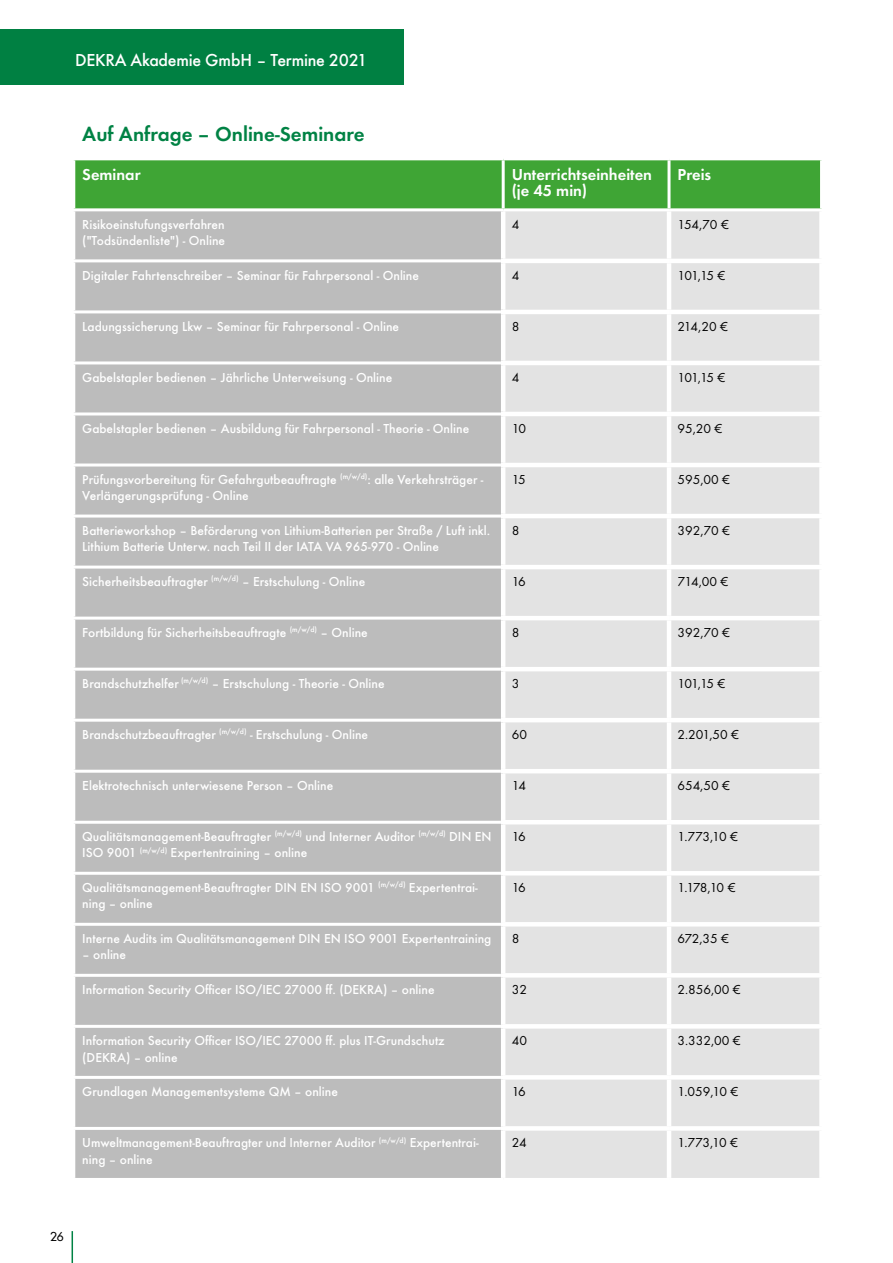
<style>
.page{position:relative;width:893px;height:1263px;background:#fff}
.page>*{position:absolute;margin:0;border:0;box-sizing:border-box;transform-origin:0 0}
.t1{font:21px "Futura TOT Dem";color:#008244}
.t2{font:500 18px "Futura TOT";letter-spacing:-.015em;color:#fff}
.t3{font:16.5px/16.5px "Futura TOT Dem";color:#fff}
.t4{font:500 13.5px/16.5px "Futura TOT";color:#fff}
.t5{font:13.5px "Futura TOT Boo";letter-spacing:-.015em;color:#000}
.t6{font:500 12px "Futura Com";color:#000}
</style>
<div class="page">
<hr style="left:72px;top:1231px;width:1px;height:32px;background:#008244">
<div style="left:0;top:30px;width:404px;height:55px;background:#008042"></div>
<div style="left:75px;top:160px;width:745px;height:48px;background:#3fa535"></div>
<div style="left:75px;top:211px;width:426px;height:967px;background:#bcbcbc"></div>
<div style="left:505px;top:211px;width:314px;height:967px;background:#e3e3e3"></div>
<hr style="left:667px;top:160px;width:3px;height:48px;background:#fff">
<hr style="left:667px;top:211px;width:4px;height:48px;background:#fff">
<hr style="left:667px;top:263px;width:4px;height:47px;background:#fff">
<hr style="left:667px;top:314px;width:4px;height:47px;background:#fff">
<hr style="left:667px;top:365px;width:4px;height:47px;background:#fff">
<hr style="left:667px;top:416px;width:4px;height:47px;background:#fff">
<hr style="left:667px;top:467px;width:4px;height:47px;background:#fff">
<hr style="left:667px;top:518px;width:4px;height:47px;background:#fff">
<hr style="left:667px;top:569px;width:4px;height:47px;background:#fff">
<hr style="left:667px;top:620px;width:4px;height:47px;background:#fff">
<hr style="left:667px;top:671px;width:4px;height:47px;background:#fff">
<hr style="left:667px;top:722px;width:4px;height:47px;background:#fff">
<hr style="left:667px;top:773px;width:4px;height:47px;background:#fff">
<hr style="left:667px;top:824px;width:4px;height:47px;background:#fff">
<hr style="left:667px;top:875px;width:4px;height:47px;background:#fff">
<hr style="left:667px;top:926px;width:4px;height:47px;background:#fff">
<hr style="left:667px;top:977px;width:4px;height:47px;background:#fff">
<hr style="left:667px;top:1028px;width:4px;height:47px;background:#fff">
<hr style="left:667px;top:1079px;width:4px;height:47px;background:#fff">
<hr style="left:667px;top:1131px;width:4px;height:47px;background:#fff">
<hr style="left:501px;top:616px;width:168px;height:4px;background:#fff">
<hr style="left:669px;top:616px;width:155px;height:4px;background:#fff">
<hr style="left:502px;top:160px;width:3px;height:48px;background:#fff">
<hr style="left:72px;top:310px;width:429px;height:3px;background:#fff">
<hr style="left:72px;top:361px;width:429px;height:3px;background:#fff">
<hr style="left:72px;top:412px;width:429px;height:3px;background:#fff">
<hr style="left:72px;top:463px;width:429px;height:3px;background:#fff">
<hr style="left:72px;top:514px;width:429px;height:3px;background:#fff">
<hr style="left:72px;top:566px;width:429px;height:3px;background:#fff">
<hr style="left:72px;top:617px;width:429px;height:3px;background:#fff">
<hr style="left:72px;top:668px;width:429px;height:3px;background:#fff">
<hr style="left:72px;top:719px;width:429px;height:3px;background:#fff">
<hr style="left:72px;top:770px;width:429px;height:3px;background:#fff">
<hr style="left:72px;top:821px;width:429px;height:3px;background:#fff">
<hr style="left:72px;top:872px;width:429px;height:3px;background:#fff">
<hr style="left:72px;top:923px;width:429px;height:3px;background:#fff">
<hr style="left:72px;top:974px;width:429px;height:3px;background:#fff">
<hr style="left:72px;top:1025px;width:429px;height:3px;background:#fff">
<hr style="left:72px;top:1076px;width:429px;height:3px;background:#fff">
<hr style="left:72px;top:1127px;width:429px;height:3px;background:#fff">
<hr style="left:501px;top:310px;width:168px;height:4px;background:#fff">
<hr style="left:669px;top:310px;width:155px;height:4px;background:#fff">
<hr style="left:501px;top:361px;width:168px;height:4px;background:#fff">
<hr style="left:669px;top:361px;width:155px;height:4px;background:#fff">
<hr style="left:501px;top:412px;width:168px;height:4px;background:#fff">
<hr style="left:669px;top:412px;width:155px;height:4px;background:#fff">
<hr style="left:501px;top:463px;width:168px;height:4px;background:#fff">
<hr style="left:669px;top:463px;width:155px;height:4px;background:#fff">
<hr style="left:501px;top:514px;width:168px;height:4px;background:#fff">
<hr style="left:669px;top:514px;width:155px;height:4px;background:#fff">
<hr style="left:501px;top:565px;width:168px;height:4px;background:#fff">
<hr style="left:669px;top:565px;width:155px;height:4px;background:#fff">
<hr style="left:501px;top:667px;width:168px;height:4px;background:#fff">
<hr style="left:669px;top:667px;width:155px;height:4px;background:#fff">
<hr style="left:501px;top:718px;width:168px;height:4px;background:#fff">
<hr style="left:669px;top:718px;width:155px;height:4px;background:#fff">
<hr style="left:501px;top:769px;width:168px;height:4px;background:#fff">
<hr style="left:669px;top:769px;width:155px;height:4px;background:#fff">
<hr style="left:501px;top:820px;width:168px;height:4px;background:#fff">
<hr style="left:669px;top:820px;width:155px;height:4px;background:#fff">
<hr style="left:501px;top:871px;width:168px;height:4px;background:#fff">
<hr style="left:669px;top:871px;width:155px;height:4px;background:#fff">
<hr style="left:501px;top:922px;width:168px;height:4px;background:#fff">
<hr style="left:669px;top:922px;width:155px;height:4px;background:#fff">
<hr style="left:501px;top:973px;width:168px;height:4px;background:#fff">
<hr style="left:669px;top:973px;width:155px;height:4px;background:#fff">
<hr style="left:501px;top:1024px;width:168px;height:4px;background:#fff">
<hr style="left:669px;top:1024px;width:155px;height:4px;background:#fff">
<hr style="left:501px;top:1075px;width:168px;height:4px;background:#fff">
<hr style="left:669px;top:1075px;width:155px;height:4px;background:#fff">
<div style="left:501px;top:1126px;width:168px;height:5px;background:#fff"></div>
<div style="left:669px;top:1126px;width:155px;height:5px;background:#fff"></div>
<hr style="left:501px;top:259px;width:168px;height:4px;background:#fff">
<hr style="left:669px;top:259px;width:155px;height:4px;background:#fff">
<hr style="left:72px;top:259px;width:429px;height:3px;background:#fff">
<h2 class="t2" style="left:75px;top:50px;width:294px">DEKRA Akademie GmbH – Termine 2021</h2>
<h1 class="t1" style="left:82px;top:122px;width:284px">Auf Anfrage – Online-Seminare</h1>
<p class="t3" style="left:82px;top:166px;width:60px">Seminar</p>
<p class="t3" style="left:512px;top:166px;width:142px">Unterrichtseinheiten (je 45 min)</p>
<p class="t3" style="left:677px;top:166px;width:35px">Preis</p>
<p class="t4" style="left:82px;top:216px;width:144px">Risikoeinstufungsverfahren ("Todsündenliste") - Online</p>
<p class="t5" style="left:512px;top:216px;width:9px">4</p>
<p class="t5" style="left:677px;top:216px;width:53px">154,70 €</p>
<p class="t4" style="left:82px;top:267px;width:338px">Digitaler Fahrtenschreiber – Seminar für Fahrpersonal - Online</p>
<p class="t5" style="left:512px;top:267px;width:9px">4</p>
<p class="t5" style="left:677px;top:267px;width:49px">101,15 €</p>
<p class="t4" style="left:82px;top:318px;width:318px">Ladungssicherung Lkw – Seminar für Fahrpersonal - Online</p>
<p class="t5" style="left:512px;top:318px;width:9px">8</p>
<p class="t5" style="left:677px;top:318px;width:52px">214,20 €</p>
<p class="t4" style="left:82px;top:369px;width:311px">Gabelstapler bedienen – Jährliche Unterweisung - Online</p>
<p class="t5" style="left:512px;top:369px;width:9px">4</p>
<p class="t5" style="left:677px;top:369px;width:49px">101,15 €</p>
<p class="t4" style="left:82px;top:420px;width:388px">Gabelstapler bedienen – Ausbildung für Fahrpersonal - Theorie - Online</p>
<p class="t5" style="left:512px;top:420px;width:16px">10</p>
<p class="t5" style="left:677px;top:420px;width:46px">95,20 €</p>
<p class="t4" style="left:82px;top:471px;width:403px">Prüfungsvorbereitung für Gefahrgutbeauftragte <sup>(m/w/d)</sup>: alle Verkehrsträger -<br>Verlängerungsprüfung - Online</p>
<p class="t5" style="left:512px;top:471px;width:16px">15</p>
<p class="t5" style="left:677px;top:471px;width:54px">595,00 €</p>
<p class="t4" style="left:82px;top:522px;width:409px">Batterieworkshop – Beförderung von Lithium-Batterien per Straße / Luft inkl.<br>Lithium Batterie Unterw. nach Teil II der IATA VA 965-970 - Online</p>
<p class="t5" style="left:512px;top:522px;width:9px">8</p>
<p class="t5" style="left:677px;top:522px;width:54px">392,70 €</p>
<p class="t4" style="left:82px;top:573px;width:284px">Sicherheitsbeauftragter <sup>(m/w/d)</sup> – Erstschulung - Online</p>
<p class="t5" style="left:512px;top:573px;width:16px">16</p>
<p class="t5" style="left:677px;top:573px;width:52px">714,00 €</p>
<p class="t4" style="left:82px;top:624px;width:287px">Fortbildung für Sicherheitsbeauftragte <sup>(m/w/d)</sup> – Online</p>
<p class="t5" style="left:512px;top:624px;width:9px">8</p>
<p class="t5" style="left:677px;top:624px;width:54px">392,70 €</p>
<p class="t4" style="left:82px;top:675px;width:304px">Brandschutzhelfer <sup>(m/w/d)</sup> – Erstschulung - Theorie - Online</p>
<p class="t5" style="left:512px;top:675px;width:9px">3</p>
<p class="t5" style="left:677px;top:675px;width:49px">101,15 €</p>
<p class="t4" style="left:82px;top:726px;width:287px">Brandschutzbeauftragter <sup>(m/w/d)</sup> - Erstschulung - Online</p>
<p class="t5" style="left:512px;top:726px;width:17px">60</p>
<p class="t5" style="left:677px;top:726px;width:63px">2.201,50 €</p>
<p class="t4" style="left:82px;top:777px;width:253px">Elektrotechnisch unterwiesene Person – Online</p>
<p class="t5" style="left:512px;top:777px;width:16px">14</p>
<p class="t5" style="left:677px;top:777px;width:54px">654,50 €</p>
<p class="t4" style="left:82px;top:828px;width:411px">Qualitätsmanagement-Beauftragter <sup>(m/w/d)</sup> und Interner Auditor <sup>(m/w/d)</sup> DIN EN<br>ISO 9001 <sup>(m/w/d)</sup> Expertentraining – online</p>
<p class="t5" style="left:512px;top:828px;width:16px">16</p>
<p class="t5" style="left:677px;top:828px;width:62px">1.773,10 €</p>
<p class="t4" style="left:82px;top:879px;width:397px">Qualitätsmanagement-Beauftragter DIN EN ISO 9001 <sup>(m/w/d)</sup> Expertentrai&shy;ning – online</p>
<p class="t5" style="left:512px;top:879px;width:16px">16</p>
<p class="t5" style="left:677px;top:879px;width:59px">1.178,10 €</p>
<p class="t4" style="left:82px;top:930px;width:411px">Interne Audits im Qualitätsmanagement DIN EN ISO 9001 Expertentraining</p>
<p class="t4" style="left:82px;top:947px;width:45px">– online</p>
<p class="t5" style="left:512px;top:930px;width:9px">8</p>
<p class="t5" style="left:677px;top:930px;width:53px">672,35 €</p>
<p class="t4" style="left:82px;top:981px;width:354px">Information Security Officer ISO/IEC 27000 ff. (DEKRA) – online</p>
<p class="t5" style="left:512px;top:981px;width:17px">32</p>
<p class="t5" style="left:677px;top:981px;width:65px">2.856,00 €</p>
<p class="t4" style="left:82px;top:1032px;width:364px">Information Security Officer ISO/IEC 27000 ff. plus IT-Grundschutz (DEKRA) – online</p>
<p class="t5" style="left:512px;top:1032px;width:17px">40</p>
<p class="t5" style="left:677px;top:1032px;width:65px">3.332,00 €</p>
<p class="t4" style="left:82px;top:1083px;width:257px">Grundlagen Managementsysteme QM – online</p>
<p class="t5" style="left:512px;top:1083px;width:16px">16</p>
<p class="t5" style="left:677px;top:1083px;width:62px">1.059,10 €</p>
<p class="t4" style="left:82px;top:1134px;width:398px">Umweltmanagement-Beauftragter und Interner Auditor <sup>(m/w/d)</sup> Expertentrai&shy;ning – online</p>
<p class="t5" style="left:512px;top:1134px;width:17px">24</p>
<p class="t5" style="left:677px;top:1134px;width:62px">1.773,10 €</p>
<p class="t6" style="left:50px;top:1227px;width:15px">26</p>
</div>
